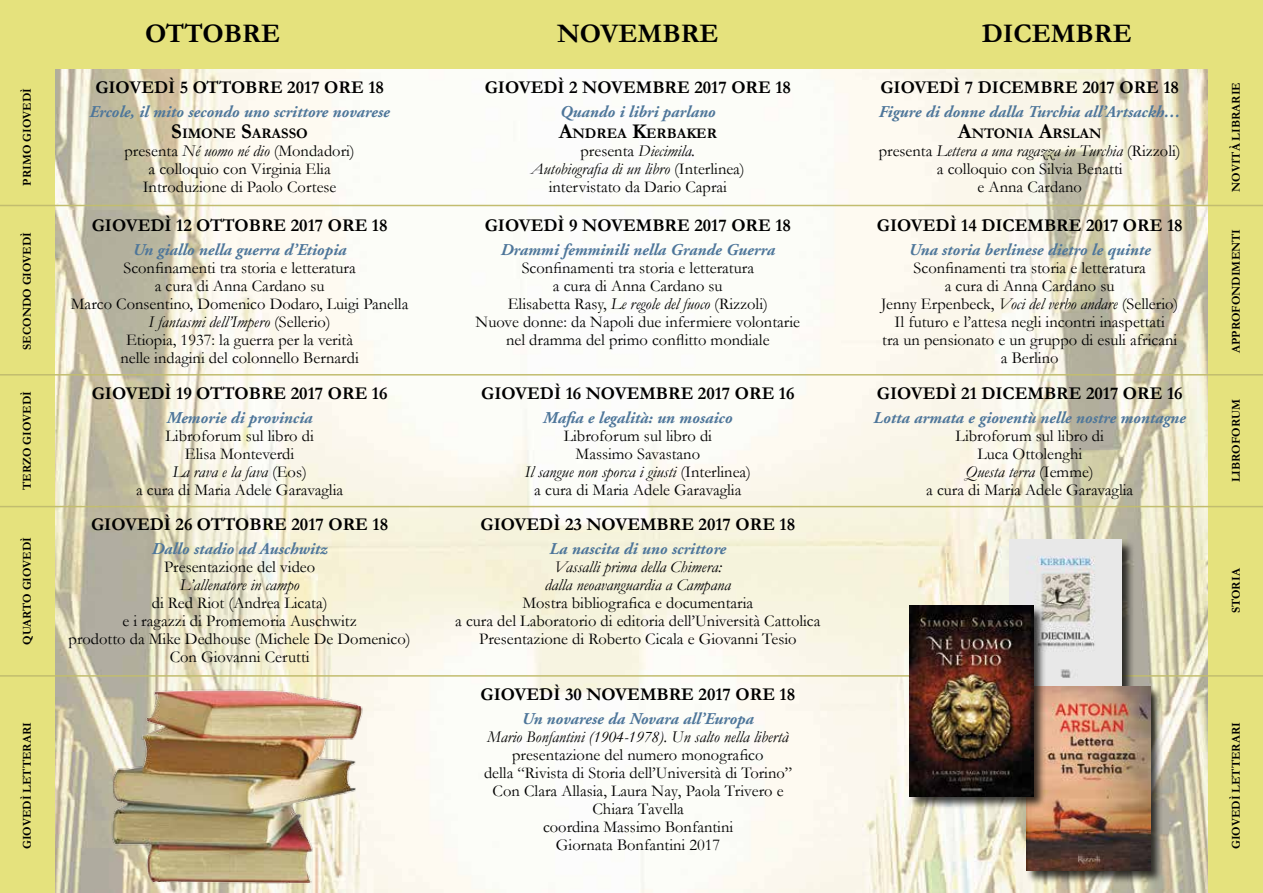
<style>
.page{position:relative;width:1263px;height:893px;background:#fff}
.page>*{position:absolute;margin:0;border:0;box-sizing:border-box;transform-origin:0 0}
.t1{font:700 27px "Garamond";color:#000}
.t2{font:700 18px "Garamond";color:#000}
.t3{font:16.5px/18px "Garamond";color:#000;text-align:center}
.t4{font:italic 700 16.5px "Adobe Garamond";color:#4e769a}
.t5{font:italic 16.5px/18px "Garamond";color:#000;text-align:center}
.t6{font:700 14.7px "Garamond";color:#000}
.t7{font:700 12px "Garamond";color:#000}
.s1{font-size:21px}
.s2{font-style:italic}
</style>
<div class="page">
<img style="left:54px;top:68px;width:1155px;height:825px">
<div style="left:0;top:0;width:1263px;height:68px;background:#e5e27d"></div>
<div style="left:1209px;top:68px;width:54px;height:137px;background:#e5e27d"></div>
<div style="left:1209px;top:206px;width:54px;height:170px;background:#e5e27d"></div>
<div style="left:1209px;top:374px;width:54px;height:133px;background:#e5e27d"></div>
<div style="left:1209px;top:506px;width:54px;height:170px;background:#e5e27d"></div>
<div style="left:1209px;top:674px;width:54px;height:219px;background:#e5e27d"></div>
<div style="left:0;top:68px;width:54px;height:137px;background:#e5e27d"></div>
<div style="left:0;top:206px;width:54px;height:170px;background:#e5e27d"></div>
<div style="left:0;top:374px;width:54px;height:133px;background:#e5e27d"></div>
<div style="left:0;top:506px;width:54px;height:170px;background:#e5e27d"></div>
<div style="left:0;top:674px;width:54px;height:219px;background:#e5e27d"></div>
<hr style="left:0;top:205px;width:1263px;height:1px;background:#c2bd6f">
<hr style="left:0;top:374px;width:1263px;height:2px;background:#c2bd6f">
<hr style="left:0;top:506px;width:1263px;height:1px;background:#c2bd6f">
<hr style="left:0;top:675px;width:1263px;height:2px;background:#c2bd6f">
<div style="left:1009px;top:539px;width:126px;height:165px;background:#000;opacity:.75"></div>
<img style="left:1009px;top:540px;width:113px;height:146px">
<div style="left:1026px;top:686px;width:138px;height:198px;background:#000;opacity:.75"></div>
<img style="left:1026px;top:687px;width:124px;height:184px">
<div style="left:909px;top:605px;width:137px;height:204px;background:#000;opacity:.75"></div>
<img style="left:909px;top:606px;width:124px;height:190px">
<img style="left:110px;top:667px;width:259px;height:226px">
<p class="t7" style="left:20px;top:186px;width:99px;rotate:-90deg">PRIMO GIOVEDÌ</p>
<p class="t7" style="left:20px;top:350px;width:119px;rotate:-90deg">SECONDO GIOVEDÌ</p>
<p class="t7" style="left:20px;top:490px;width:100px;rotate:-90deg">TERZO GIOVEDÌ</p>
<p class="t7" style="left:20px;top:645px;width:109px;rotate:-90deg">QUARTO GIOVEDÌ</p>
<p class="t7" style="left:20px;top:849px;width:127px;rotate:-90deg">GIOVEDÌ LETTERARI</p>
<h1 class="t1" style="left:145px;top:17px;width:137px">OTTOBRE</h1>
<h1 class="t1" style="left:557px;top:17px;width:163px">NOVEMBRE</h1>
<h1 class="t1" style="left:982px;top:17px;width:152px">DICEMBRE</h1>
<p class="t2" style="left:95px;top:77px;width:290px">GI OVEDÌ 5 OTTOBRE 2017 ORE 18</p>
<p class="t4" style="left:90px;top:103px;width:302px">Ercole, il mito secondo uno scrittore novarese</p>
<p class="t6" style="left:171px;top:125px;width:138px"><span class="s1">S</span>IMONE <span class="s1">S</span>ARASSO</p>
<p class="t3" style="left:124px;top:142px;width:232px">presenta <span class="s2">Né uomo né dio</span> (Mondadori) a colloquio con Virginia Elia<br>Introduzione di Paolo Cortese</p>
<p class="t2" style="left:485px;top:77px;width:308px">GI OVEDÌ 2 NOVEMBRE 2017 ORE 18</p>
<p class="t4" style="left:560px;top:103px;width:157px">Quando i libri parlano</p>
<p class="t6" style="left:559px;top:125px;width:160px"><span class="s1">A</span>NDREA <span class="s1">K</span>ERBAKER</p>
<p class="t3" style="left:531px;top:142px;width:215px">presenta <span class="s2">Diecimila.<br>Autobiografia di un libro</span> (Interlinea) intervistato da Dario Caprai</p>
<p class="t2" style="left:880px;top:77px;width:300px">GIOVEDÌ 7 DICEMBRE 2017 ORE 18</p>
<p class="t4" style="left:879px;top:103px;width:303px">Figure di donne dalla Turchia all’Artsackh…</p>
<p class="t6" style="left:958px;top:125px;width:145px"><span class="s1">A</span>NTONIA <span class="s1">A</span>RSLAN</p>
<p class="t3" style="left:879px;top:142px;width:303px">presenta <span class="s2">Lettera a una ragazza in Turchia</span> (Rizzoli) a colloquio con Silvia Benatti<br>e Anna Cardano</p>
<p class="t2" style="left:92px;top:214px;width:297px">GI OVEDÌ 12 OTTOBRE 2017 ORE 18</p>
<p class="t4" style="left:133px;top:241px;width:215px">Un giallo nella guerra d’Etiopia</p>
<p class="t3" style="left:71px;top:258px;width:339px">Sconfinamenti tra storia e letteratura<br>a cura di Anna Cardano su<br>Marco Consentino, Domenico Dodaro, Luigi Panella <span class="s2">I fantasmi dell’Impero</span> (Sellerio)<br>Etiopia, 1937: la guerra per la verità<br>nelle indagini del colonnello Bernardi</p>
<p class="t2" style="left:92px;top:382px;width:297px">GI OVEDÌ 19 OTTOBRE 2017 ORE 16</p>
<p class="t4" style="left:167px;top:408px;width:147px">Memorie di provincia</p>
<p class="t3" style="left:136px;top:426px;width:209px">Libroforum sul libro di<br>Elisa Monteverdi<br><span class="s2">La rava e la fava</span> (Eos)<br>a cura di Maria Adele Garavaglia</p>
<p class="t2" style="left:91px;top:514px;width:298px">GI OVEDÌ 26 OTTOBRE 2017 ORE 18</p>
<p class="t4" style="left:152px;top:540px;width:177px">Dallo stadio ad Auschwitz</p>
<p class="t3" style="left:164px;top:558px;width:153px">Presentazione del video</p>
<p class="t5" style="left:180px;top:576px;width:121px">L’allenatore in campo</p>
<p class="t3" style="left:69px;top:594px;width:343px">di Red Riot (Andrea Licata)<br>e i ragazzi di Promemoria Auschwitz<br>prodotto da Mike Dedhouse (Michele De Domenico)<br>Con Giovanni Cerutti</p>
<p class="t2" style="left:485px;top:214px;width:308px">GI OVEDÌ 9 NOVEMBRE 2017 ORE 18</p>
<p class="t4" style="left:501px;top:241px;width:276px">Drammi femminili nella Grande Guerra</p>
<p class="t3" style="left:476px;top:258px;width:326px">Sconfinamenti tra storia e letteratura<br>a cura di Anna Cardano su<br>Elisabetta Rasy, <span class="s2">Le regole del fuoco</span> (Rizzoli)<br>Nuove donne: da Napoli due infermiere volontarie nel dramma del primo conflitto mondiale</p>
<p class="t2" style="left:481px;top:382px;width:315px">GI OVEDÌ 16 NOVEMBRE 2017 ORE 16</p>
<p class="t4" style="left:543px;top:408px;width:191px">Mafia e legalità: un mosaico</p>
<p class="t3" style="left:525px;top:426px;width:228px">Libroforum sul libro di<br>Massimo Savastano<br><span class="s2">Il sangue non sporca i giusti</span> (Interlinea) a cura di Maria Adele Garavaglia</p>
<p class="t2" style="left:481px;top:514px;width:316px">GI OVEDÌ 23 NOVEMBRE 2017 ORE 18</p>
<p class="t4" style="left:549px;top:540px;width:178px">La nascita di uno scrittore</p>
<p class="t5" style="left:545px;top:558px;width:187px">Vassalli prima della Chimera: dalla neoavanguardia a Campana</p>
<p class="t3" style="left:455px;top:594px;width:367px">Mostra bibliografica e documentaria<br>a cura del Laboratorio di editoria dell’Università Cattolica<br>Presentazione di Roberto Cicala e Giovanni Tesio</p>
<p class="t2" style="left:481px;top:683px;width:316px">GIOVEDÌ 30 NOVEMBRE 2017 ORE 18</p>
<p class="t4" style="left:522px;top:709px;width:234px">Un novarese da Novara all’Europa</p>
<p class="t5" style="left:487px;top:727px;width:303px">Mario Bonfantini (1904-1978). Un salto nella libertà</p>
<p class="t3" style="left:484px;top:745px;width:310px">presentazione del numero monografico<br>della “Rivista di Storia dell’Università di Torino” Con Clara Allasia, Laura Nay, Paola Trivero e Chiara Tavella<br>coordina Massimo Bonfantini<br>Giornata Bonfantini 2017</p>
<p class="t2" style="left:877px;top:214px;width:307px">GIOVEDÌ 14 DICEMBRE 2017 ORE 18</p>
<p class="t4" style="left:909px;top:241px;width:243px">Una storia berlinese dietro le quinte</p>
<p class="t3" style="left:881px;top:258px;width:299px">Sconfinamenti tra storia e letteratura<br>a cura di Anna Cardano su<br>Jenny Erpenbeck, <span class="s2">Voci del verbo andare</span> (Sellerio)<br>Il futuro e l’attesa negli incontri inaspettati<br>tra un pensionato e un gruppo di esuli africani a Berlino</p>
<p class="t2" style="left:877px;top:382px;width:307px">GI OVEDÌ 21 DICEMBRE 2017 ORE 16</p>
<p class="t4" style="left:873px;top:408px;width:314px">Lotta armata e gioventù nelle nostre montagne</p>
<p class="t3" style="left:926px;top:426px;width:209px">Libroforum sul libro di<br>Luca Ottolenghi<br><span class="s2">Questa terra</span> (Iemme)<br>a cura di Maria Adele Garavaglia</p>
<p class="t7" style="left:1229px;top:192px;width:111px;rotate:-90deg">NOVITÀ LIBRARIE</p>
<p class="t7" style="left:1229px;top:353px;width:124px;rotate:-90deg">APPROFONDIMENTI</p>
<p class="t7" style="left:1229px;top:482px;width:85px;rotate:-90deg">LIBROFORUM</p>
<p class="t7" style="left:1229px;top:613px;width:47px;rotate:-90deg">STORIA</p>
<p class="t7" style="left:1229px;top:849px;width:127px;rotate:-90deg">GIOVEDÌ LETTERARI</p>
</div>
